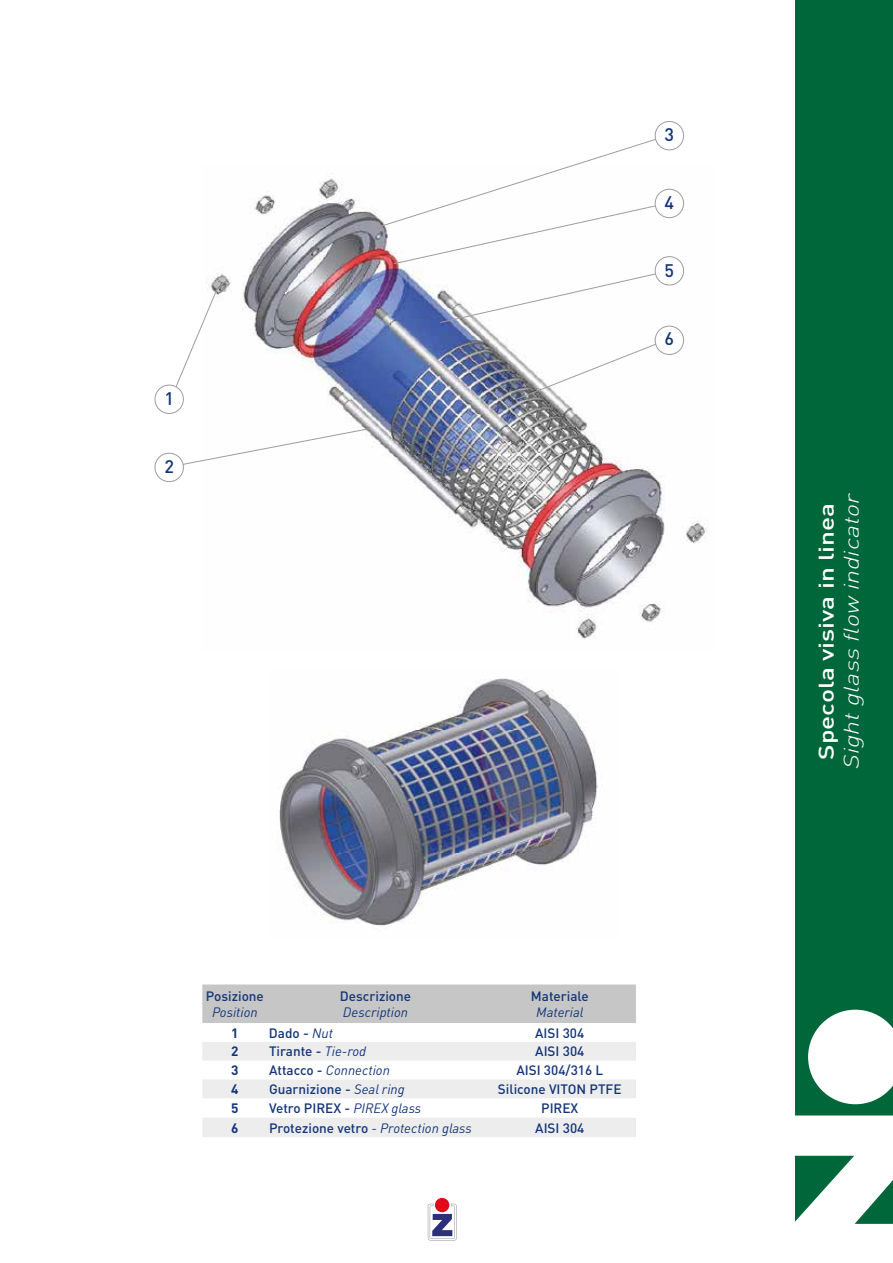
<style>
.page{position:relative;width:893px;height:1263px;background:#fff}
.page>*{position:absolute;margin:0;border:0;box-sizing:border-box;transform-origin:0 0}
.t1{font:italic 300 21px "DINOT";letter-spacing:-.005em;color:#fff;scale:1.25 1}
.t2{font:500 21px "DINOT";color:#fff;scale:1.25 1}
.t3{font:500 18px "DINOT";color:#133578}
.t4{font:500 13.5px "DINOT";color:#133578}
.t5{font:italic 13.5px "DINOT";color:#133578}
.t6{font:700 13.5px "DINOT";color:#133578}
.s1{font-weight:400;font-style:italic}
.s2{font-weight:500;font-style:normal}
</style>
<div class="page">
<div style="left:435px;top:1198px;width:14px;height:14px;background:#e1091a;border-radius:50%"></div>
<svg style="left:428px;top:1203px;width:29px;height:37px"></svg>
<div style="left:795px;top:0;width:98px;height:1263px;background:#00673a"></div>
<img style="left:206px;top:173px;width:502px;height:466px">
<img style="left:279px;top:678px;width:319px;height:249px">
<svg style="left:202px;top:984px;width:434px;height:153px"></svg>
<svg style="left:175px;top:288px;width:43px;height:100px"></svg>
<svg style="left:182px;top:428px;width:187px;height:37px"></svg>
<svg style="left:377px;top:139px;width:280px;height:126px"></svg>
<svg style="left:439px;top:273px;width:217px;height:50px"></svg>
<svg style="left:515px;top:343px;width:142px;height:57px"></svg>
<div style="left:655px;top:121px;width:29px;height:29px;border:1px solid #9d9d9c;border-radius:50%"></div>
<div style="left:655px;top:189px;width:29px;height:29px;border:1px solid #9d9d9c;border-radius:50%"></div>
<div style="left:655px;top:256px;width:29px;height:29px;border:1px solid #9d9d9c;border-radius:50%"></div>
<div style="left:655px;top:326px;width:29px;height:29px;border:1px solid #9d9d9c;border-radius:50%"></div>
<div style="left:155px;top:385px;width:29px;height:29px;border:1px solid #9d9d9c;border-radius:50%"></div>
<div style="left:155px;top:453px;width:29px;height:29px;border:1px solid #9d9d9c;border-radius:50%"></div>
<svg style="left:808px;top:1010px;width:85px;height:94px"></svg>
<svg style="left:795px;top:1115px;width:98px;height:148px"></svg>
<h2 class="t3" style="left:164px;top:386px;width:11px">1</h2>
<h2 class="t3" style="left:164px;top:454px;width:11px">2</h2>
<h2 class="t3" style="left:665px;top:123px;width:11px">3</h2>
<h2 class="t3" style="left:665px;top:190px;width:11px">4</h2>
<h2 class="t3" style="left:665px;top:258px;width:11px">5</h2>
<h2 class="t3" style="left:665px;top:326px;width:11px">6</h2>
<p class="t4" style="left:206px;top:987px;width:59px">Posizione</p>
<p class="t5" style="left:212px;top:1003px;width:47px">Position</p>
<p class="t4" style="left:340px;top:987px;width:73px">Descrizione</p>
<p class="t5" style="left:343px;top:1003px;width:67px">Description</p>
<p class="t4" style="left:531px;top:987px;width:59px">Materiale</p>
<p class="t5" style="left:536px;top:1003px;width:48px">Material</p>
<p class="t6" style="left:231px;top:1023px;width:9px">1</p>
<p class="t4" style="left:269px;top:1023px;width:65px">Dado - <span class="s1">Nut</span></p>
<p class="t4" style="left:535px;top:1023px;width:51px">AISI 304</p>
<p class="t6" style="left:231px;top:1042px;width:9px">2</p>
<p class="t4" style="left:269px;top:1042px;width:99px">Tirante - <span class="s1">Tie-rod</span></p>
<p class="t4" style="left:535px;top:1042px;width:51px">AISI 304</p>
<p class="t6" style="left:231px;top:1061px;width:9px">3</p>
<p class="t5" style="left:269px;top:1061px;width:122px"><span class="s2">Attacco -</span> Connection</p>
<p class="t4" style="left:516px;top:1061px;width:88px">AISI 304/316 L</p>
<p class="t6" style="left:231px;top:1080px;width:9px">4</p>
<p class="t4" style="left:269px;top:1080px;width:137px">Guarnizione - <span class="s1">Seal ring</span></p>
<p class="t4" style="left:498px;top:1080px;width:125px">Silicone VITON PTFE</p>
<p class="t6" style="left:231px;top:1099px;width:9px">5</p>
<p class="t4" style="left:269px;top:1099px;width:154px">Vetro PIREX - <span class="s1">PIREX glass</span></p>
<p class="t4" style="left:541px;top:1099px;width:39px">PIREX</p>
<p class="t6" style="left:231px;top:1119px;width:9px">6</p>
<p class="t5" style="left:269px;top:1119px;width:204px"><span class="s2">Protezione vetro</span> - Protection glass</p>
<p class="t4" style="left:535px;top:1119px;width:51px">AISI 304</p>
<h1 class="t2" style="left:812px;top:760px;width:207px;rotate:-90deg">Specola visiva in linea</h1>
<h1 class="t1" style="left:837px;top:769px;width:222px;rotate:-90deg">Sight glass flow indicator</h1>
</div>
